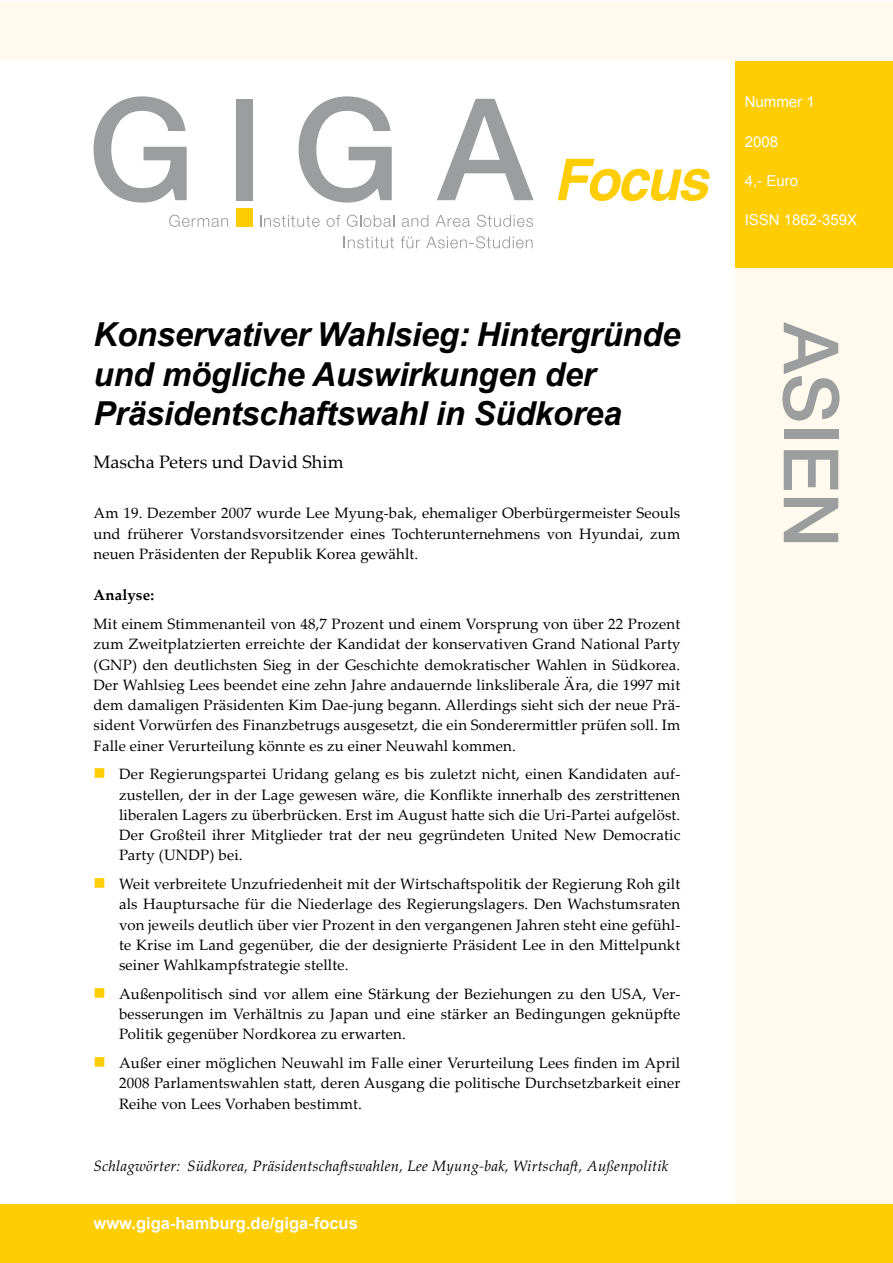
<style>
.page{position:relative;width:893px;height:1263px;background:#fff}
.page>*{position:absolute;margin:0;border:0;box-sizing:border-box;transform-origin:0 0}
.t1{font:italic 700 33px/39.6px "Arial";letter-spacing:-.01em;color:#000}
.t2{font:18px "Palatino Linotype";color:#000}
.t3{font:700 16.5px "Arial";color:#fff}
.t4{font:16.5px "Wingdings";color:#fecd04}
.t5{font:15px/20.2px "Palatino Linotype";letter-spacing:.01em;color:#000;text-align:justify}
.t6{font:italic 15px "Palatino Linotype";letter-spacing:.015em;color:#000}
.t7{font:15px "Arial";color:#fff}
.t8{font:700 15px "Palatino Linotype";letter-spacing:.01em;color:#000}
</style>
<div class="page">
<div style="left:736px;top:60px;width:157px;height:208px;background:#fecd04"></div>
<div style="left:736px;top:269px;width:157px;height:994px;background:#fffaed"></div>
<div style="left:0;top:1204px;width:893px;height:59px;background:#fecd04"></div>
<div style="left:0;top:1px;width:893px;height:59px;background:#fffaed"></div>
<svg style="left:782px;top:322px;width:58px;height:99px"></svg>
<div style="left:784px;top:429px;width:54px;height:9px;background:#9c9d9f"></div>
<svg style="left:784px;top:450px;width:54px;height:40px"></svg>
<svg style="left:784px;top:498px;width:54px;height:44px"></svg>
<svg style="left:169px;top:215px;width:59px;height:12px"></svg>
<svg style="left:260px;top:215px;width:60px;height:12px"></svg>
<svg style="left:327px;top:215px;width:13px;height:12px"></svg>
<svg style="left:347px;top:215px;width:47px;height:12px"></svg>
<svg style="left:402px;top:215px;width:26px;height:12px"></svg>
<svg style="left:435px;top:215px;width:35px;height:12px"></svg>
<svg style="left:477px;top:215px;width:56px;height:12px"></svg>
<svg style="left:344px;top:236px;width:50px;height:12px"></svg>
<svg style="left:401px;top:236px;width:19px;height:12px"></svg>
<svg style="left:426px;top:236px;width:107px;height:12px"></svg>
<div style="left:236px;top:99px;width:16px;height:101px;background:#9c9d9f"></div>
<svg style="left:94px;top:96px;width:93px;height:107px"></svg>
<svg style="left:299px;top:96px;width:93px;height:107px"></svg>
<svg style="left:437px;top:99px;width:97px;height:101px"></svg>
<div style="left:236px;top:209px;width:16px;height:18px;background:#fecd04"></div>
<svg style="left:558px;top:159px;width:152px;height:42px"></svg>
<h1 class="t1" style="left:94px;top:316px;width:588px">Konservativer Wahlsieg: Hintergründe und mögliche Auswirkungen der<br>Präsidentschaftswahl in Südkorea</h1>
<p class="t2" style="left:94px;top:449px;width:252px">Mascha Peters und David Shim</p>
<p class="t5" style="left:94px;top:502px;width:588px">Am 19. Dezember 2007 wurde Lee Myung-bak, ehemaliger Oberbürgermeister Seouls und früherer Vorstandsvorsitzender eines Tochterunternehmens von Hyundai, zum neuen Präsidenten der Republik Korea gewählt.</p>
<p class="t8" style="left:94px;top:584px;width:62px">Analyse:</p>
<p class="t5" style="left:94px;top:613px;width:588px">Mit einem Stimmenanteil von 48,7 Prozent und einem Vorsprung von über 22 Prozent zum Zweitplatzierten erreichte der Kandidat der konservativen Grand National Party (GNP) den deutlichsten Sieg in der Geschichte demokratischer Wahlen in Südkorea.<br>Der Wahlsieg Lees beendet eine zehn Jahre andauernde linksliberale Ära, die 1997 mit dem damaligen Präsidenten Kim Dae-jung begann. Allerdings sieht sich der neue Prä&shy;sident Vorwürfen des Finanzbetrugs ausgesetzt, die ein Sonderermittler prüfen soll. Im Falle einer Verurteilung könnte es zu einer Neuwahl kommen.</p>
<p class="t5" style="left:119px;top:763px;width:563px">Der Regierungspartei Uridang gelang es bis zuletzt nicht, einen Kandidaten auf&shy;zustellen, der in der Lage gewesen wäre, die Konflikte innerhalb des zerstrittenen liberalen Lagers zu überbrücken. Erst im August hatte sich die Uri-Partei aufgelöst.<br>Der Großteil ihrer Mitglieder trat der neu gegründeten United New Democratic Party (UNDP) bei.</p>
<p class="t5" style="left:119px;top:873px;width:563px">Weit verbreitete Unzufriedenheit mit der Wirtschaftspolitik der Regierung Roh gilt als Hauptursache für die Niederlage des Regierungslagers. Den Wachstumsraten von jeweils deutlich über vier Prozent in den vergangenen Jahren steht eine gefühl&shy;te Krise im Land gegenüber, die der designierte Präsident Lee in den Mittelpunkt seiner Wahlkampfstrategie stellte.</p>
<p class="t5" style="left:119px;top:983px;width:563px">Außenpolitisch sind vor allem eine Stärkung der Beziehungen zu den USA, Ver&shy;besserungen im Verhältnis zu Japan und eine stärker an Bedingungen geknüpfte Politik gegenüber Nordkorea zu erwarten.</p>
<p class="t5" style="left:119px;top:1052px;width:563px">Außer einer möglichen Neuwahl im Falle einer Verurteilung Lees finden im April 2008 Parlamentswahlen statt, deren Ausgang die politische Durchsetzbarkeit einer Reihe von Lees Vorhaben bestimmt.</p>
<p class="t4" style="left:94px;top:764px;width:14px">■</p>
<p class="t4" style="left:94px;top:874px;width:14px">■</p>
<p class="t4" style="left:94px;top:984px;width:14px">■</p>
<p class="t4" style="left:94px;top:1053px;width:14px">■</p>
<p class="t6" style="left:94px;top:1155px;width:576px">Schlagwörter: Südkorea, Präsidentschaftswahlen, Lee Myung-bak, Wirtschaft, Außenpolitik</p>
<p class="t3" style="left:94px;top:1212px;width:266px">www.giga-hamburg.de/giga-focus</p>
<p class="t7" style="left:745px;top:92px;width:72px">Nummer 1</p>
<p class="t7" style="left:745px;top:131px;width:35px">2008</p>
<p class="t7" style="left:745px;top:171px;width:55px">4,- Euro</p>
<p class="t7" style="left:745px;top:210px;width:114px">ISSN 1862-359X</p>
</div>
